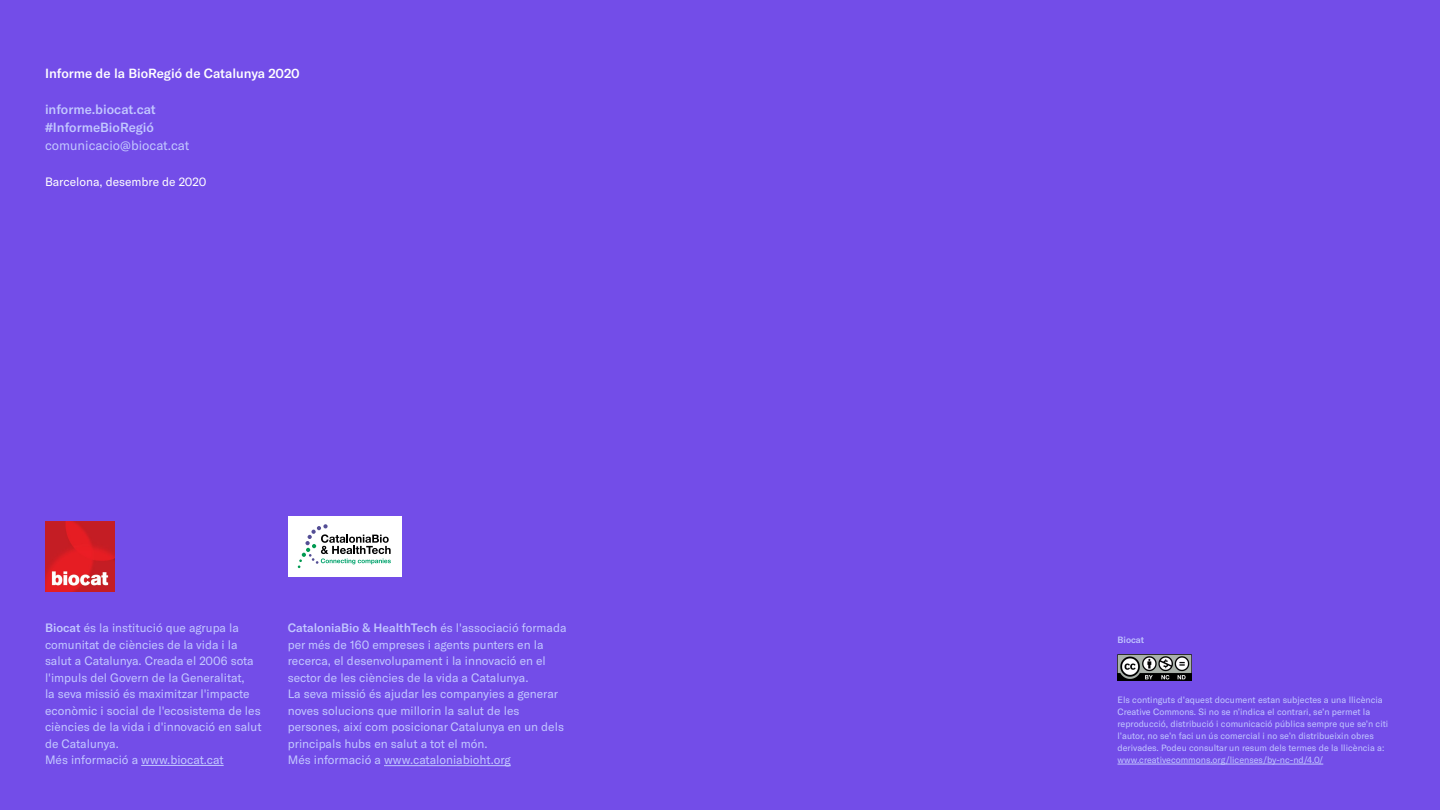
<style>
.page{position:relative;width:1440px;height:810px;background:#734de8}
.page>*{position:absolute;margin:0;border:0;box-sizing:border-box;transform-origin:0 0}
.t1{font:500 13.12px "GT America";color:#fff}
.t2{font:500 13.12px/18px "GT America";color:#c2c8ff}
.t3{font:13.12px "GT America";color:#c2c8ff}
.t4{font:12px/16.5px "GT America";color:#c2c8ff}
.t5{font:12px "GT America";color:#fff}
.t6{font:9px/12px "GT America";color:#c2c8ff}
.t7{font:500 9px "GT America";color:#c2c8ff}
.s1{font-weight:500}
</style>
<div class="page">
<hr style="left:141px;top:765px;width:83px;height:1px;background:#c2c8ff">
<hr style="left:384px;top:765px;width:127px;height:1px;background:#c2c8ff">
<hr style="left:1117px;top:764px;width:206px;height:1px;background:#c2c8ff">
<img style="left:1118px;top:655px;width:74px;height:26px">
<div style="left:288px;top:516px;width:114px;height:61px;background:#fff"></div>
<svg style="left:298px;top:524px;width:93px;height:44px"></svg>
<img style="left:45px;top:521px;width:70px;height:70px">
<p class="t1" style="left:45px;top:65px;width:256px">Informe de la BioRegió de Catalunya 2020</p>
<p class="t2" style="left:45px;top:100px;width:112px">informe.biocat.cat #InformeBioRegió</p>
<p class="t3" style="left:45px;top:137px;width:146px">comunicacio@biocat.cat</p>
<p class="t5" style="left:45px;top:175px;width:163px">Barcelona, desembre de 2020</p>
<p class="t4" style="left:45px;top:620px;width:218px"><span class="s1">Biocat</span> és la institució que agrupa la comunitat de ciències de la vida i la salut a Catalunya. Creada el 2006 sota l'impuls del Govern de la Generalitat,<br>la seva missió és maximitzar l'impacte econòmic i social de l'ecosistema de les ciències de la vida i d'innovació en salut de Catalunya.<br>Més informació a www.biocat.cat</p>
<p class="t4" style="left:288px;top:620px;width:280px"><span class="s1">CataloniaBio &amp; HealthTech</span> és l'associació formada per més de 160 empreses i agents punters en la recerca, el desenvolupament i la innovació en el sector de les ciències de la vida a Catalunya.<br>La seva missió és ajudar les companyies a generar noves solucions que millorin la salut de les persones, així com posicionar Catalunya en un dels principals hubs en salut a tot el món.<br>Més informació a www.cataloniabioht.org</p>
<p class="t7" style="left:1117px;top:635px;width:28px">Biocat</p>
<p class="t6" style="left:1117px;top:694px;width:272px">Els continguts d’aquest document estan subjectes a una llicència Creative Commons. Si no se n’indica el contrari, se’n permet la reproducció, distribució i comunicació pública sempre que se’n citi l’autor, no se’n faci un ús comercial i no se’n distribueixin obres derivades. Podeu consultar un resum dels termes de la llicència a: www.creativecommons.org/licenses/by-nc-nd/4.0/</p>
</div>
